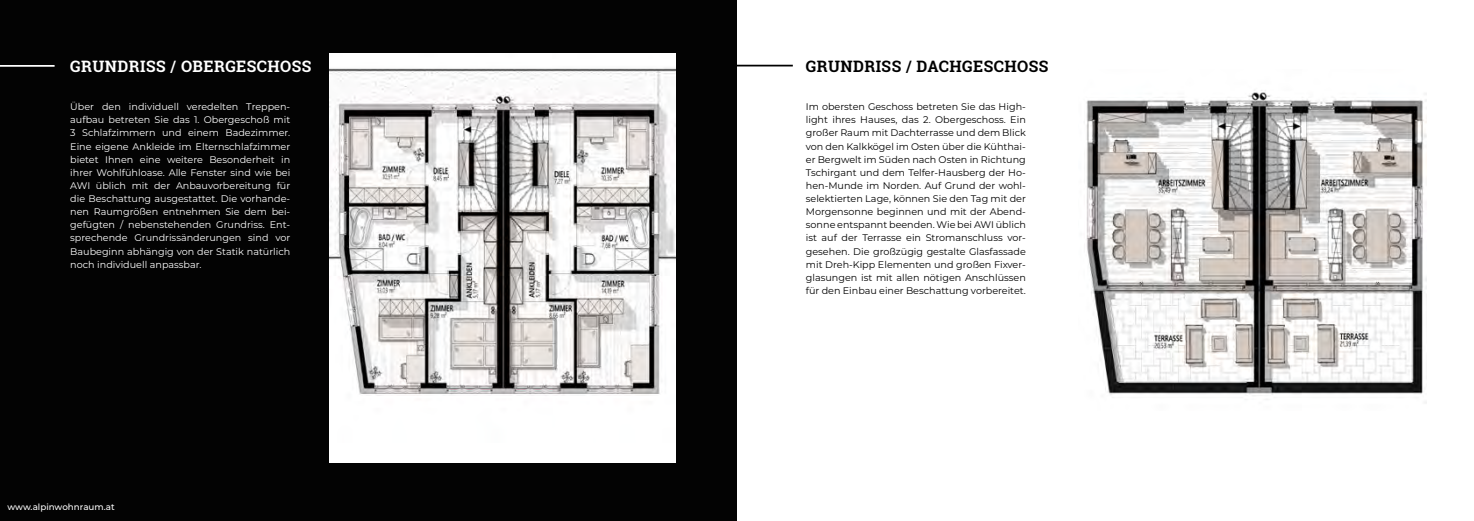
<style>
.page{position:relative;width:1474px;height:521px;background:#fff}
.page>*{position:absolute;margin:0;border:0;box-sizing:border-box;transform-origin:0 0}
.t1{font:700 15.75px "Roboto Slab";letter-spacing:.03em;color:#fff}
.t2{font:700 15.75px "Roboto Slab";letter-spacing:.03em;color:#000}
.t3{font:9.62px/13.1px "Montserrat";color:#000;text-align:justify}
.t4{font:9.62px/13.1px "Montserrat";color:#fff;text-align:justify}
.t5{font:500 8.75px "Montserrat";color:#fff}
</style>
<div class="page">
<div style="left:0;top:0;width:737px;height:521px;background:#000"></div>
<hr style="left:0;top:65px;width:55px;height:2px;background:#fff">
<hr style="left:737px;top:65px;width:55px;height:1px;background:#000">
<img style="left:1086px;top:90px;width:340px;height:313px">
<div style="left:329px;top:53px;width:346px;height:410px;background:#fff"></div>
<img style="left:329px;top:68px;width:346px;height:328px">
<h1 class="t1" style="left:70px;top:56px;width:243px">GRUNDRISS / OBERGESCHOSS</h1>
<h1 class="t2" style="left:805px;top:56px;width:244px">GRUNDRISS / DACHGESCHOSS</h1>
<p class="t4" style="left:70px;top:100px;width:221px">Über den individuell veredelten Treppen&shy;aufbau betreten Sie das 1. Obergeschoß mit 3 Schlafzimmern und einem Badezimmer.<br>Eine eigene Ankleide im Elternschlafzimmer bietet Ihnen eine weitere Besonderheit in ihrer Wohlfühloase. Alle Fenster sind wie bei AWI üblich mit der Anbauvorbereitung für die Beschattung ausgestattet. Die vorhande&shy;nen Raumgrößen entnehmen Sie dem bei&shy;gefügten / nebenstehenden Grundriss. Ent&shy;sprechende Grundrissänderungen sind vor Baubeginn abhängig von der Statik natürlich noch individuell anpassbar.</p>
<p class="t3" style="left:805px;top:100px;width:221px">Im obersten Geschoss betreten Sie das High&shy;light ihres Hauses, das 2. Obergeschoss. Ein großer Raum mit Dachterrasse und dem Blick von den Kalkkögel im Osten über die Kühthai&shy;er Bergwelt im Süden nach Osten in Richtung Tschirgant und dem Telfer-Hausberg der Ho&shy;hen-Munde im Norden. Auf Grund der wohl&shy;selektierten Lage, können Sie den Tag mit der Morgensonne beginnen und mit der Abend&shy;sonne entspannt beenden. Wie bei AWI üblich ist auf der Terrasse ein Stromanschluss vor&shy;gesehen. Die großzügig gestalte Glasfassade mit Dreh-Kipp Elementen und großen Fixver&shy;glasungen ist mit allen nötigen Anschlüssen für den Einbau einer Beschattung vorbereitet.</p>
<p class="t5" style="left:7px;top:501px;width:109px">www.alpinwohnraum.at</p>
</div>
